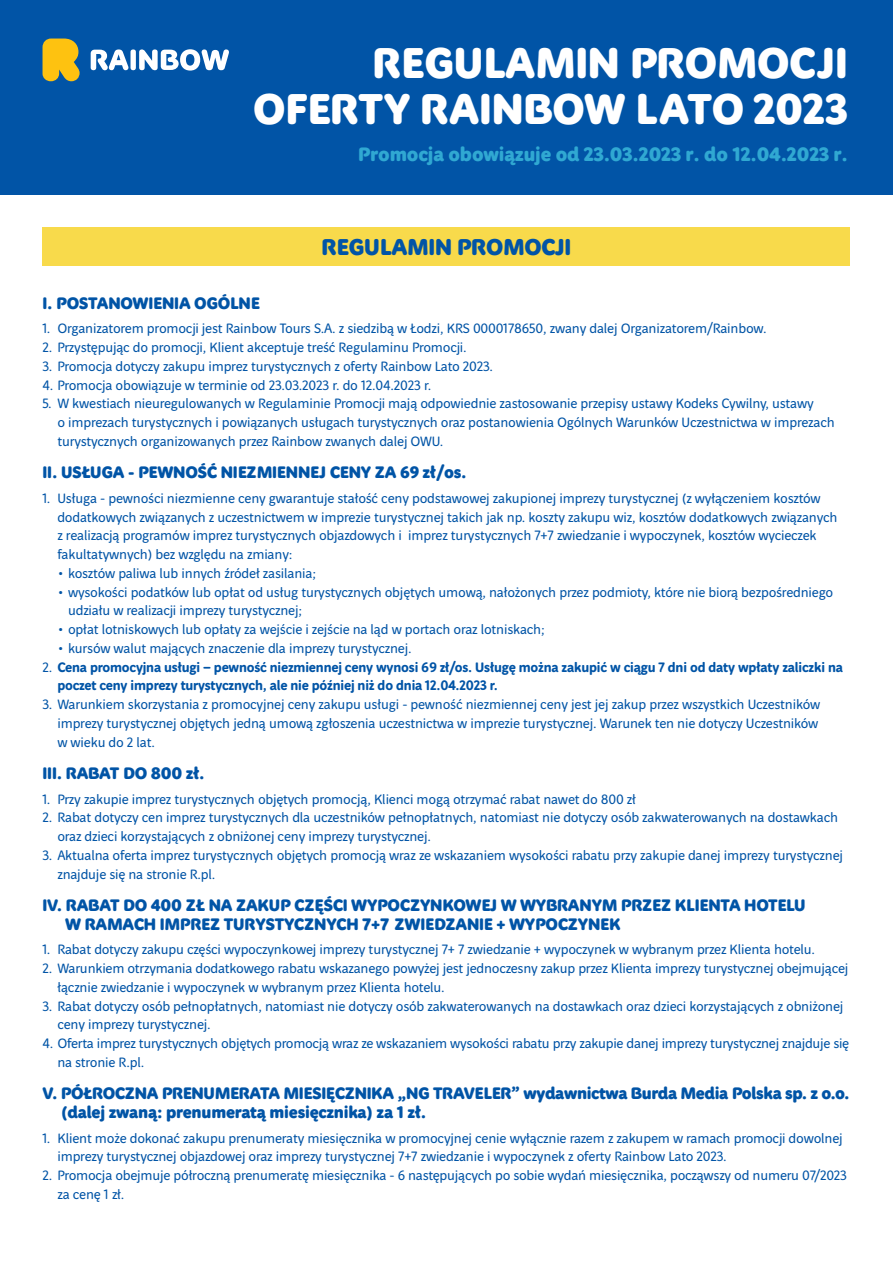
<style>
.page{position:relative;width:893px;height:1263px;background:#fff}
.page>*{position:absolute;margin:0;border:0;box-sizing:border-box;transform-origin:0 0}
.t1{font:46.5px/46.5px "Rainbow Display";letter-spacing:-.005em;color:#fff;text-align:right}
.t2{font:24.75px "Rainbow Display";letter-spacing:-.01em;color:#0154a6}
.t3{font:21px "Rainbow Display";letter-spacing:-.005em;color:#30a8d2}
.t4{font:18px/18.8px "Rainbow Display";letter-spacing:-.01em;color:#0154a6}
.t5{font:15px/18.8px "Rainbow";letter-spacing:-.01em;color:#0154a6}
.t6{font:700 15px/18.8px "Rainbow";letter-spacing:-.01em;color:#0154a6}
.s1{font-weight:400}
</style>
<div class="page">
<div style="left:43px;top:228px;width:807px;height:38px;background:#f8da4b"></div>
<div style="left:0;top:0;width:893px;height:195px;background:#0154a6"></div>
<svg style="left:91px;top:49px;width:138px;height:22px"></svg>
<svg style="left:43px;top:39px;width:37px;height:42px;background:#dcb323"></svg>
<h1 class="t1" style="left:253px;top:39px;width:597px">REGULAMIN PROMOCJI<br>OFERTY RAINBOW LATO 2023</h1>
<h3 class="t3" style="left:358px;top:142px;width:491px">Promocja obowiązuje od 23.03.2023 r. do 12.04.2023 r.</h3>
<h2 class="t2" style="left:321px;top:233px;width:251px">REGULAMIN PROMOCJI</h2>
<p class="t4" style="left:43px;top:293px;width:219px">I. POSTANOWIENIA OGÓLNE</p>
<p class="t5" style="left:43px;top:319px;width:726px">1. Organizatorem promocji jest Rainbow Tours S.A. z siedzibą w Łodzi, KRS 0000178650, zwany dalej Organizatorem/Rainbow.</p>
<p class="t5" style="left:43px;top:338px;width:426px">2. Przystępując do promocji, Klient akceptuje treść Regulaminu Promocji.</p>
<p class="t5" style="left:43px;top:357px;width:452px">3. Promocja dotyczy zakupu imprez turystycznych z oferty Rainbow Lato 2023.</p>
<p class="t5" style="left:43px;top:376px;width:390px">4. Promocja obowiązuje w terminie od 23.03.2023 r. do 12.04.2023 r.</p>
<p class="t5" style="left:57px;top:394px;width:779px;text-indent:-15px">5. W kwestiach nieuregulowanych w Regulaminie Promocji mają odpowiednie zastosowanie przepisy ustawy Kodeks Cywilny, ustawy<br>o imprezach turystycznych i powiązanych usługach turystycznych oraz postanowienia Ogólnych Warunków Uczestnictwa w imprezach turystycznych organizowanych przez Rainbow zwanych dalej OWU.</p>
<p class="t4" style="left:43px;top:463px;width:426px">II. USŁUGA - PEWNOŚĆ NIEZMIENNEJ CENY ZA 69 zł/os.</p>
<p class="t5" style="left:57px;top:489px;width:782px;text-indent:-15px">1. Usługa - pewności niezmienne ceny gwarantuje stałość ceny podstawowej zakupionej imprezy turystycznej (z wyłączeniem kosztów dodatkowych związanych z uczestnictwem w imprezie turystycznej takich jak np. koszty zakupu wiz, kosztów dodatkowych związanych z realizacją programów imprez turystycznych objazdowych i imprez turystycznych 7+7 zwiedzanie i wypoczynek, kosztów wycieczek fakultatywnych) bez względu na zmiany:</p>
<p class="t5" style="left:57px;top:564px;width:260px">• kosztów paliwa lub innych źródeł zasilania;</p>
<p class="t5" style="left:68px;top:583px;width:767px;text-indent:-11px">• wysokości podatków lub opłat od usług turystycznych objętych umową, nałożonych przez podmioty, które nie biorą bezpośredniego udziału w realizacji imprezy turystycznej;</p>
<p class="t5" style="left:57px;top:620px;width:489px">• opłat lotniskowych lub opłaty za wejście i zejście na ląd w portach oraz lotniskach;</p>
<p class="t5" style="left:57px;top:639px;width:356px">• kursów walut mających znaczenie dla imprezy turystycznej.</p>
<p class="t6" style="left:57px;top:658px;width:787px;text-indent:-15px"><span class="s1">2.</span> Cena promocyjna usługi – pewność niezmiennej ceny wynosi 69 zł/os. Usługę można zakupić w ciągu 7 dni od daty wpłaty zaliczki na poczet ceny imprezy turystycznych, ale nie później niż do dnia 12.04.2023 r.</p>
<p class="t5" style="left:57px;top:695px;width:764px;text-align:justify;text-indent:-15px">3. Warunkiem skorzystania z promocyjnej ceny zakupu usługi - pewność niezmiennej ceny jest jej zakup przez wszystkich Uczestników imprezy turystycznej objętych jedną umową zgłoszenia uczestnictwa w imprezie turystycznej. Warunek ten nie dotyczy Uczestników w wieku do 2 lat.</p>
<p class="t4" style="left:43px;top:763px;width:164px">III. RABAT DO 800 zł.</p>
<p class="t5" style="left:43px;top:790px;width:595px">1. Przy zakupie imprez turystycznych objętych promocją, Klienci mogą otrzymać rabat nawet do 800 zł</p>
<p class="t5" style="left:57px;top:808px;width:782px;text-indent:-15px">2. Rabat dotyczy cen imprez turystycznych dla uczestników pełnopłatnych, natomiast nie dotyczy osób zakwaterowanych na dostawkach oraz dzieci korzystających z obniżonej ceny imprezy turystycznej.</p>
<p class="t5" style="left:57px;top:846px;width:787px;text-indent:-15px">3. Aktualna oferta imprez turystycznych objętych promocją wraz ze wskazaniem wysokości rabatu przy zakupie danej imprezy turystycznej znajduje się na stronie R.pl.</p>
<p class="t4" style="left:65px;top:895px;width:742px;text-indent:-23px">IV. RABAT DO 400 ZŁ NA ZAKUP CZĘŚCI WYPOCZYNKOWEJ W WYBRANYM PRZEZ KLIENTA HOTELU<br>W RAMACH IMPREZ TURYSTYCZNYCH 7+7 ZWIEDZANIE + WYPOCZYNEK</p>
<p class="t5" style="left:43px;top:940px;width:774px">1. Rabat dotyczy zakupu części wypoczynkowej imprezy turystycznej 7+ 7 zwiedzanie + wypoczynek w wybranym przez Klienta hotelu.</p>
<p class="t5" style="left:57px;top:959px;width:792px;text-indent:-15px">2. Warunkiem otrzymania dodatkowego rabatu wskazanego powyżej jest jednoczesny zakup przez Klienta imprezy turystycznej obejmującej łącznie zwiedzanie i wypoczynek w wybranym przez Klienta hotelu.</p>
<p class="t5" style="left:57px;top:997px;width:788px;text-indent:-15px">3. Rabat dotyczy osób pełnopłatnych, natomiast nie dotyczy osób zakwaterowanych na dostawkach oraz dzieci korzystających z obniżonej ceny imprezy turystycznej.</p>
<p class="t5" style="left:57px;top:1034px;width:793px;text-indent:-15px">4. Oferta imprez turystycznych objętych promocją wraz ze wskazaniem wysokości rabatu przy zakupie danej imprezy turystycznej znajduje się na stronie R.pl.</p>
<p class="t4" style="left:61px;top:1084px;width:790px;text-indent:-19px">V. PÓŁROCZNA PRENUMERATA MIESIĘCZNIKA „NG TRAVELER” wydawnictwa Burda Media Polska sp. z o.o. (dalej zwaną: prenumeratą miesięcznika) za 1 zł.</p>
<p class="t5" style="left:57px;top:1129px;width:787px;text-indent:-15px">1. Klient może dokonać zakupu prenumeraty miesięcznika w promocyjnej cenie wyłącznie razem z zakupem w ramach promocji dowolnej imprezy turystycznej objazdowej oraz imprezy turystycznej 7+7 zwiedzanie i wypoczynek z oferty Rainbow Lato 2023.</p>
<p class="t5" style="left:57px;top:1166px;width:791px;text-indent:-15px">2. Promocja obejmuje półroczną prenumeratę miesięcznika - 6 następujących po sobie wydań miesięcznika, począwszy od numeru 07/2023 za cenę 1 zł.</p>
</div>
